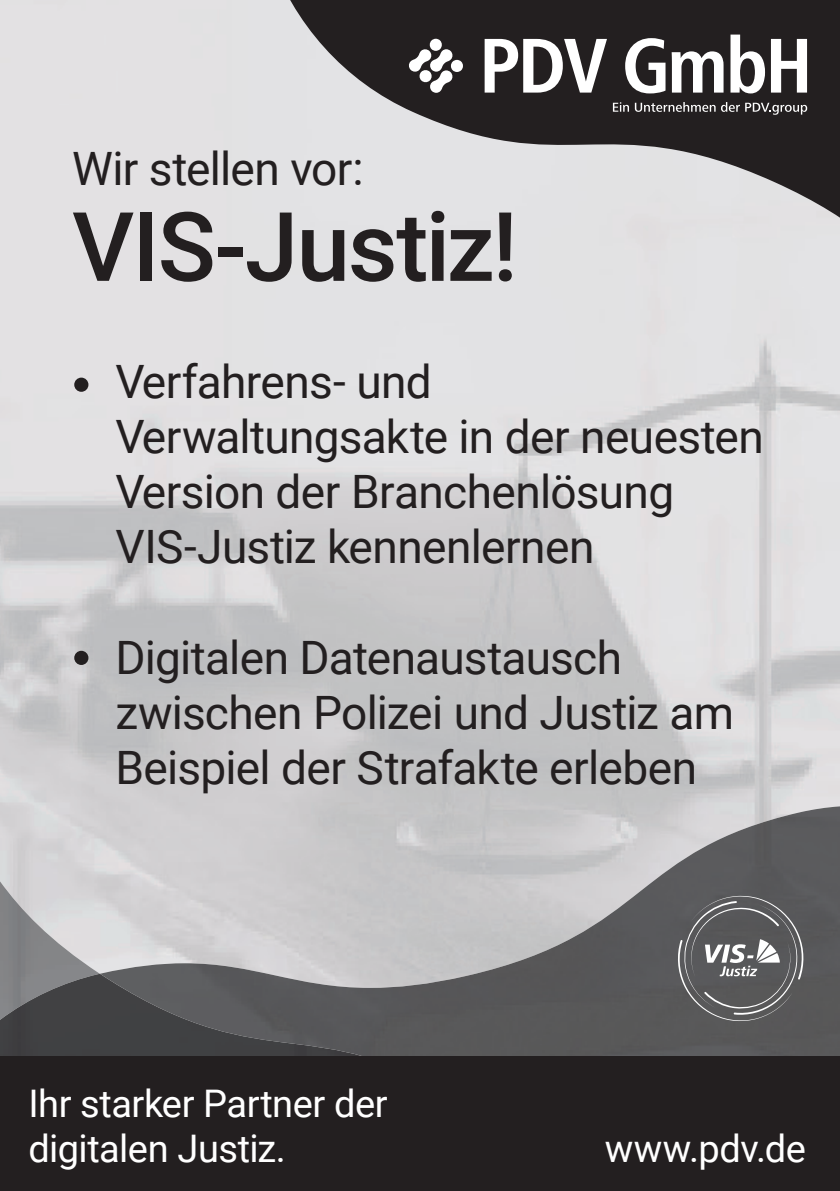
<style>
.page{position:relative;width:840px;height:1191px;background:#fff}
.page>*{position:absolute;margin:0;border:0;box-sizing:border-box;transform-origin:0 0}
.t1{font:500 96px "Roboto";letter-spacing:-.02em;color:#231f20}
.t2{font:46px/55.2px "Roboto";letter-spacing:-.015em;color:#231f20}
.t3{font:38px/45.6px "Roboto";letter-spacing:-.015em;color:#fff}
</style>
<div class="page">
<img style="left:0;top:0;width:839px;height:881px">
<img style="left:0;top:881px;width:100px;height:92px">
<img style="left:100px;top:806px;width:739px;height:250px">
<img style="left:0;top:973px;width:450px;height:83px">
<div style="left:0;top:1056px;width:839px;height:135px;background:#231f20"></div>
<svg style="left:243px;top:0;width:596px;height:437px;background:#b7b6b7"></svg>
<div style="left:75px;top:378px;width:12px;height:13px;background:#231f20;border-radius:50%"></div>
<div style="left:74px;top:377px;width:14px;height:15px;border:2px solid #231f20;border-radius:50%"></div>
<div style="left:75px;top:652px;width:12px;height:12px;background:#231f20;border-radius:50%"></div>
<div style="left:74px;top:651px;width:14px;height:14px;border:2px solid #231f20;border-radius:50%"></div>
<svg style="left:677px;top:895px;width:126px;height:126px;background:#69696b"></svg>
<svg style="left:408px;top:39px;width:55px;height:54px"></svg>
<svg style="left:484px;top:39px;width:122px;height:54px"></svg>
<svg style="left:624px;top:38px;width:41px;height:55px"></svg>
<svg style="left:671px;top:51px;width:52px;height:42px"></svg>
<svg style="left:730px;top:35px;width:34px;height:58px"></svg>
<svg style="left:770px;top:39px;width:36px;height:54px"></svg>
<svg style="left:612px;top:102px;width:16px;height:10px"></svg>
<svg style="left:634px;top:102px;width:172px;height:13px;background:#545152"></svg>
<p class="t2" style="left:72px;top:139px;width:293px">Wir stellen vor:</p>
<h1 class="t1" style="left:72px;top:179px;width:447px">VIS-Justiz!</h1>
<p class="t2" style="left:115px;top:352px;width:649px">Verfahrens- und<br>Verwaltungsakte in der neuesten<br>Version der Branchenlösung<br>VIS-Justiz kennenlernen</p>
<p class="t2" style="left:115px;top:628px;width:620px">Digitalen Datenaustausch zwischen Polizei und Justiz am<br>Beispiel der Strafakte erleben</p>
<p class="t3" style="left:28px;top:1078px;width:361px">Ihr starker Partner der digitalen Justiz.</p>
<p class="t3" style="left:604px;top:1124px;width:202px">www.pdv.de</p>
</div>
